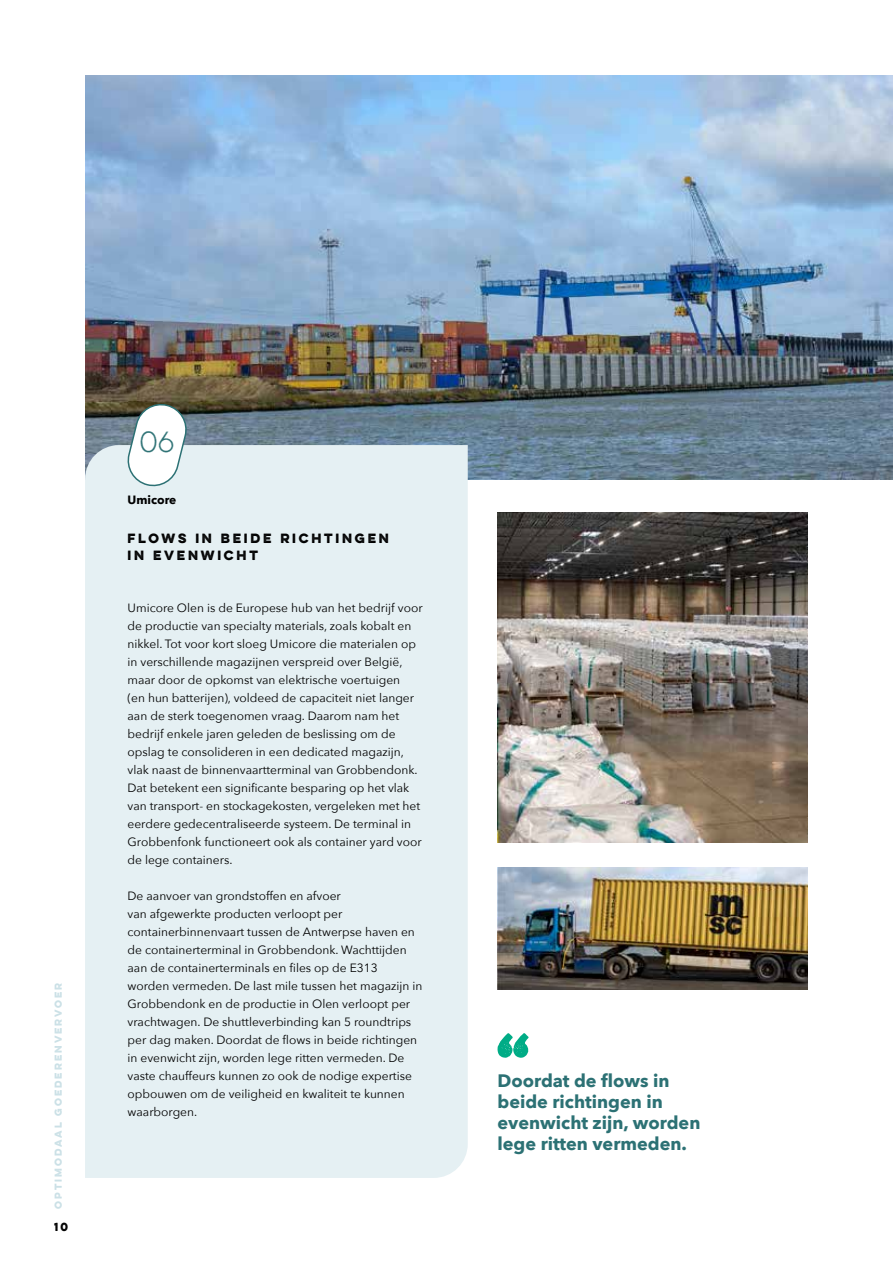
<style>
.page{position:relative;width:893px;height:1263px;background:#fff}
.page>*{position:absolute;margin:0;border:0;box-sizing:border-box;transform-origin:0 0}
.t1{font:26.1px "Lulo One";color:#2c7174}
.t2{font:700 18px/21px "Avenir Next";color:#2c7174}
.t3{font:12px/18px "Avenir Next";color:#000}
.t4{font:700 12px/16.5px "Lulo One";color:#000}
.t5{font:700 12px "Avenir Next";color:#000}
.t6{font:700 10.5px "Lulo One";color:#000}
.t7{font:700 9px "Lulo One";color:#cae0e6}
</style>
<div class="page">
<img style="left:85px;top:75px;width:808px;height:405px">
<div style="left:85px;top:445px;width:383px;height:733px;background:#e5f0f3"></div>
<img style="left:497px;top:867px;width:311px;height:122px">
<img style="left:497px;top:512px;width:311px;height:330px">
<svg style="left:124px;top:402px;width:66px;height:88px"></svg>
<svg style="left:497px;top:1033px;width:32px;height:25px"></svg>
<p class="t7" style="left:54px;top:1209px;width:230px;rotate:-90deg">OPTIMODAAL GOEDERENVERVOER</p>
<p class="t6" style="left:54px;top:1220px;width:18px">10</p>
<h1 class="t1" style="left:139px;top:426px;width:42px">06</h1>
<p class="t5" style="left:128px;top:495px;width:50px">Umicore</p>
<p class="t4" style="left:128px;top:530px;width:266px">FLOWS IN BEIDE RICHTINGEN<br>IN EVENWICHT</p>
<p class="t3" style="left:128px;top:598px;width:297px">Umicore Olen is de Europese hub van het bedr椀樀f voor de productie van specialty materials, zoals kobalt en nikkel. Tot voor kort sloeg Umicore die materialen op in verschillende magaz椀樀nen verspreid over België, maar door de opkomst van elektrische voertuigen<br>(en hun batter椀樀en), voldeed de capaciteit niet langer aan de sterk toegenomen vraag. Daarom nam het bedr椀樀f enkele jaren geleden de beslissing om de opslag te consolideren in een dedicated magaz椀樀n, vlak naast de binnenvaartterminal van Grobbendonk.<br>Dat betekent een signi昀椀cante besparing op het vlak van transport- en stockagekosten, vergeleken met het eerdere gedecentraliseerde systeem. De terminal in Grobbenfonk functioneert ook als container yard voor de lege containers.</p>
<p class="t3" style="left:128px;top:886px;width:296px">De aanvoer van grondstoffen en afvoer<br>van afgewerkte producten verloopt per containerbinnenvaart tussen de Antwerpse haven en de containerterminal in Grobbendonk. Wachtt椀樀den aan de containerterminals en 昀椀les op de E313 worden vermeden. De last mile tussen het magaz椀樀n in Grobbendonk en de productie in Olen verloopt per vrachtwagen. De shuttleverbinding kan 5 roundtrips per dag maken. Doordat de 昀氀ows in beide richtingen in evenwicht z椀樀n, worden lege ritten vermeden. De vaste chauffeurs kunnen zo ook de nodige expertise opbouwen om de veiligheid en kwaliteit te kunnen waarborgen.</p>
<h2 class="t2" style="left:497px;top:1070px;width:204px">Doordat de 昀氀ows in beide richtingen in evenwicht z椀樀n, worden lege ritten vermeden.</h2>
</div>
